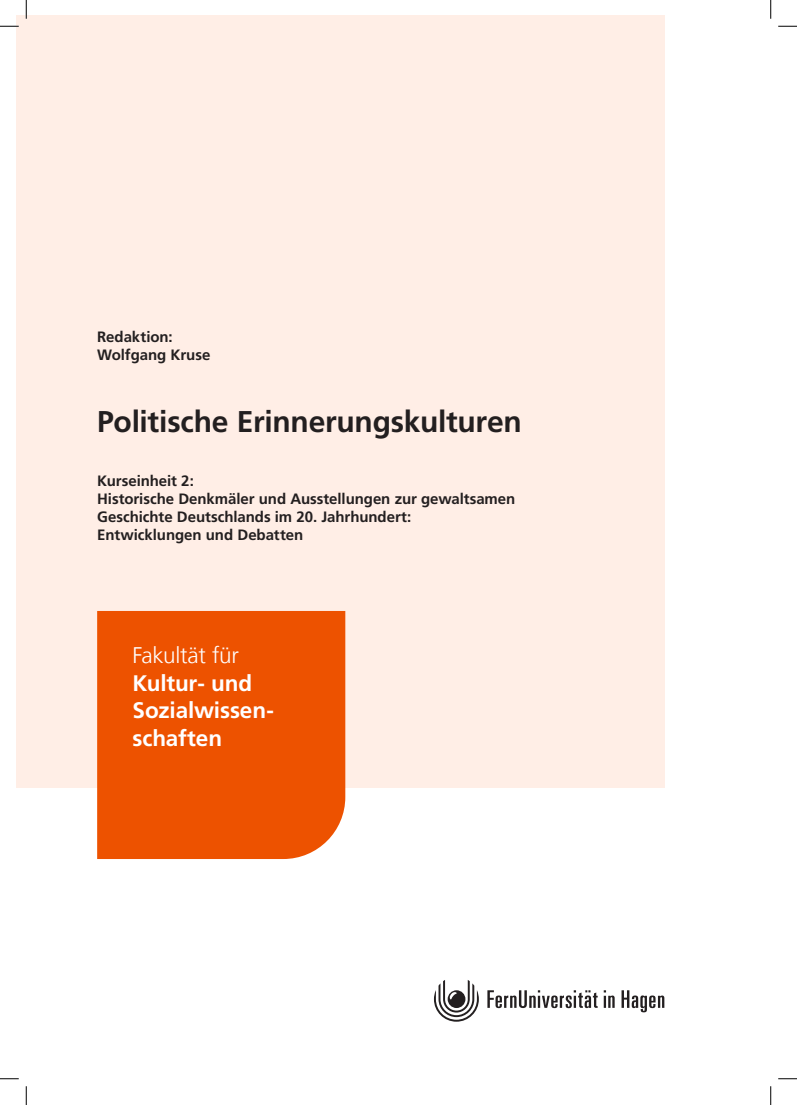
<style>
.page{position:relative;width:797px;height:1105px;background:#fff}
.page>*{position:absolute;margin:0;border:0;box-sizing:border-box;transform-origin:0 0}
.t1{font:700 30px "Frutiger LT Com";letter-spacing:-.01em;color:#231f20}
.t2{font:700 22.5px/27.5px "Frutiger LT Com";letter-spacing:-.01em;color:#fff}
.t3{font:300 22.5px "Frutiger LT Com";letter-spacing:-.015em;color:#fff}
.t4{font:700 15px/18px "Frutiger LT Com";letter-spacing:-.005em;color:#231f20}
</style>
<div class="page">
<div style="left:16px;top:16px;width:648px;height:772px;background:#ffeee6"></div>
<div style="left:97px;top:611px;width:248px;height:248px;background:#ed5200"></div>
<svg style="left:487px;top:990px;width:177px;height:22px"></svg>
<svg style="left:434px;top:980px;width:45px;height:42px"></svg>
<svg style="left:0;top:25px;width:19px;height:2px"></svg>
<svg style="left:778px;top:25px;width:19px;height:2px"></svg>
<svg style="left:0;top:1078px;width:19px;height:1px"></svg>
<svg style="left:778px;top:1078px;width:19px;height:1px"></svg>
<svg style="left:25px;top:0;width:2px;height:19px"></svg>
<svg style="left:25px;top:1086px;width:2px;height:19px"></svg>
<svg style="left:770px;top:0;width:1px;height:19px"></svg>
<svg style="left:770px;top:1086px;width:1px;height:19px"></svg>
<p class="t4" style="left:97px;top:328px;width:115px">Redaktion:<br>Wolfgang Kruse</p>
<h1 class="t1" style="left:97px;top:404px;width:426px">Politische Erinnerungskulturen</h1>
<p class="t4" style="left:97px;top:472px;width:420px">Kurseinheit 2:<br>Historische Denkmäler und Ausstellungen zur gewaltsamen Geschichte Deutschlands im 20. Jahrhundert:<br>Entwicklungen und Debatten</p>
<h2 class="t3" style="left:133px;top:642px;width:108px">Fakultät für</h2>
<h2 class="t2" style="left:133px;top:669px;width:143px">Kultur- und<br>Sozialwissen&shy;schaften</h2>
</div>
